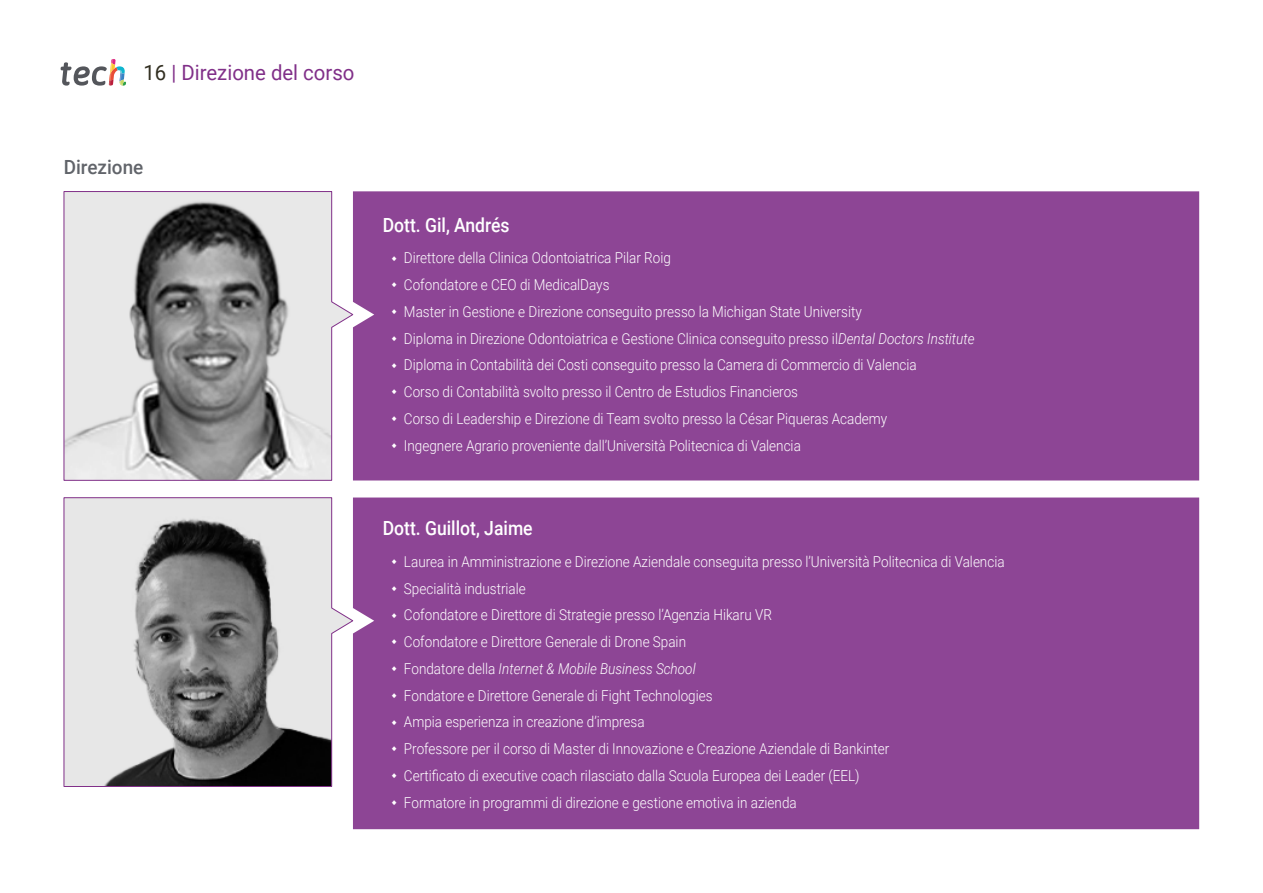
<style>
.page{position:relative;width:1263px;height:893px;background:#fff}
.page>*{position:absolute;margin:0;border:0;box-sizing:border-box;transform-origin:0 0}
.t1{font:21px "Roboto";color:#813089}
.t2{font:500 19.5px "Roboto";color:#fff;scale:.9 1}
.t3{font:500 19.5px "Roboto";color:#61646a}
.t4{font:300 15px/26.7px "Roboto";color:#fff;scale:.9 1}
.s1{color:#312e20}
.s2{font-style:italic}
</style>
<div class="page">
<div style="left:353px;top:191px;width:846px;height:289px;background:#8d4595"></div>
<div style="left:353px;top:497px;width:846px;height:332px;background:#8d4595"></div>
<svg style="left:64px;top:191px;width:289px;height:290px"></svg>
<svg style="left:64px;top:497px;width:289px;height:290px"></svg>
<svg style="left:61px;top:59px;width:65px;height:27px"></svg>
<svg style="left:392px;top:256px;width:5px;height:5px"></svg>
<svg style="left:392px;top:282px;width:5px;height:5px"></svg>
<svg style="left:392px;top:309px;width:5px;height:5px"></svg>
<svg style="left:392px;top:336px;width:5px;height:5px"></svg>
<svg style="left:392px;top:363px;width:5px;height:5px"></svg>
<svg style="left:392px;top:389px;width:5px;height:5px"></svg>
<svg style="left:392px;top:416px;width:5px;height:5px"></svg>
<svg style="left:392px;top:443px;width:5px;height:5px"></svg>
<svg style="left:392px;top:559px;width:5px;height:5px"></svg>
<svg style="left:392px;top:586px;width:5px;height:5px"></svg>
<svg style="left:392px;top:613px;width:5px;height:5px"></svg>
<svg style="left:392px;top:639px;width:5px;height:5px"></svg>
<svg style="left:392px;top:666px;width:5px;height:5px"></svg>
<svg style="left:392px;top:693px;width:5px;height:5px"></svg>
<svg style="left:392px;top:720px;width:5px;height:5px"></svg>
<svg style="left:392px;top:746px;width:5px;height:5px"></svg>
<svg style="left:392px;top:773px;width:5px;height:5px"></svg>
<svg style="left:392px;top:800px;width:5px;height:5px"></svg>
<h1 class="t1" style="left:144px;top:57px;width:213px"><span class="s1">16</span> | Direzione del corso</h1>
<h2 class="t3" style="left:64px;top:154px;width:81px">Direzione</h2>
<h2 class="t2" style="left:383px;top:211px;width:143px">Dott. Gil, Andrés</h2>
<p class="t4" style="left:404px;top:244px;width:635px">Direttore della Clinica Odontoiatrica Pilar Roig<br>Cofondatore e CEO di MedicalDays<br>Master in Gestione e Direzione conseguito presso la Michigan State University<br>Diploma in Direzione Odontoiatrica e Gestione Clinica conseguito presso il<span class="s2">Dental Doctors Institute </span>Diploma in Contabilità dei Costi conseguito presso la Camera di Commercio di Valencia<br>Corso di Contabilità svolto presso il Centro de Estudios Financieros<br>Corso di Leadership e Direzione di Team svolto presso la César Piqueras Academy<br>Ingegnere Agrario proveniente dall’Università Politecnica di Valencia</p>
<h2 class="t2" style="left:383px;top:514px;width:168px">Dott. Guillot, Jaime</h2>
<p class="t4" style="left:404px;top:548px;width:669px">Laurea in Amministrazione e Direzione Aziendale conseguita presso l’Università Politecnica di Valencia Specialità industriale<br>Cofondatore e Direttore di Strategie presso l’Agenzia Hikaru VR<br>Cofondatore e Direttore Generale di Drone Spain<br>Fondatore della <span class="s2">Internet &amp; Mobile Business School<br></span>Fondatore e Direttore Generale di Fight Technologies<br>Ampia esperienza in creazione d’impresa<br>Professore per il corso di Master di Innovazione e Creazione Aziendale di Bankinter<br>Certificato di executive coach rilasciato dalla Scuola Europea dei Leader (EEL)<br>Formatore in programmi di direzione e gestione emotiva in azienda</p>
</div>
